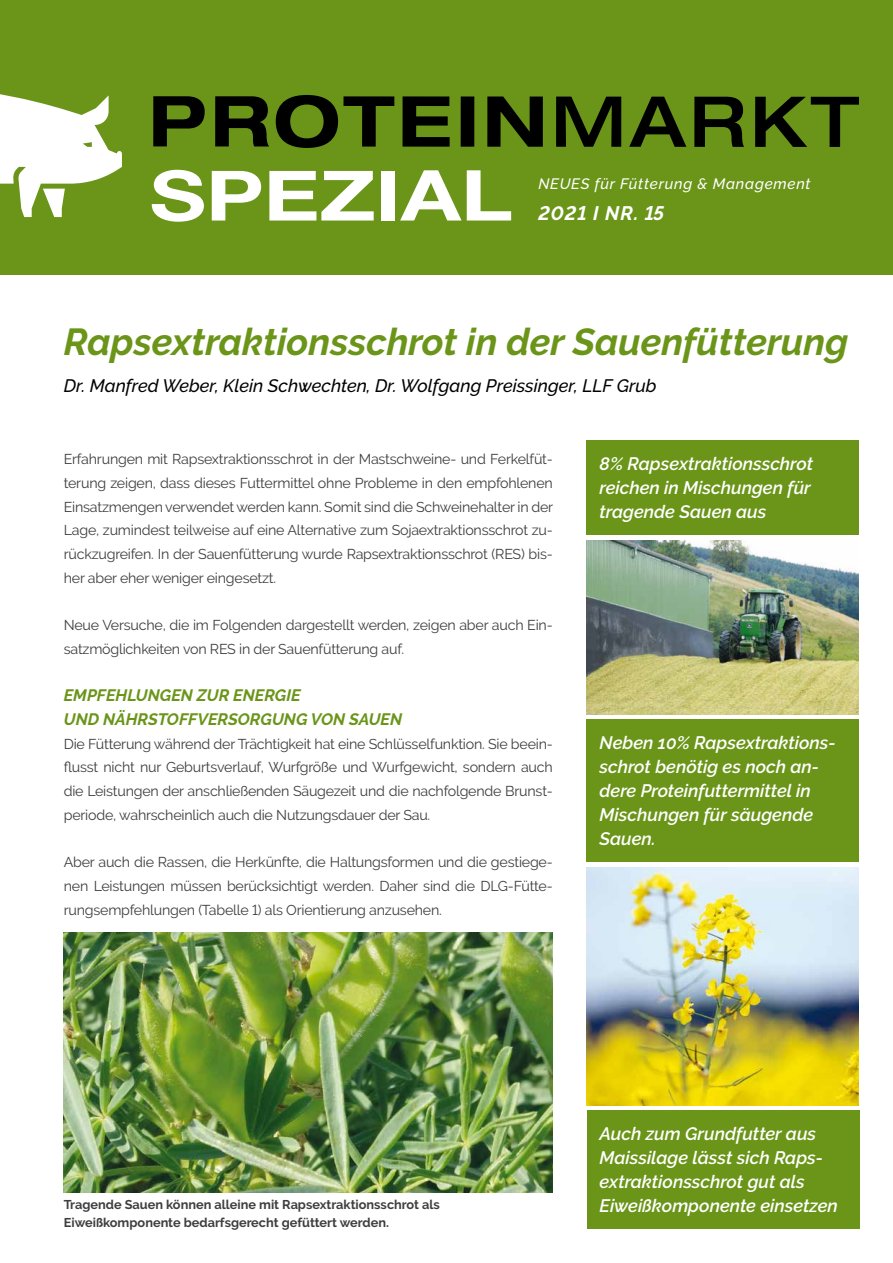
<style>
.page{position:relative;width:893px;height:1263px;background:#fff}
.page>*{position:absolute;margin:0;border:0;box-sizing:border-box;transform-origin:0 0}
.t1{font:700 69.45px "Helvetica Neue LT Pro";letter-spacing:-.005em;color:#fff;scale:1.25 1}
.Headline_neu{font:italic 700 37.5px "Raleway";color:#6a9519}
.t2{font:italic 700 19.5px "Raleway";letter-spacing:.05em;color:#fff}
.BU_Intro_neu{font:italic 600 18px/24px "Raleway";color:#fff}
.Subline_neu{font:italic 500 18px "Raleway";color:#000}
.Zwischenhead_neu{font:italic 700 16.5px "Raleway";color:#6a9519}
.t3{font:italic 500 15px "Raleway";letter-spacing:.05em;color:#fff}
.Fließ_neu{font:14.25px/23.7px "Raleway";letter-spacing:-.015em;color:#3e3d40;text-align:justify}
.Bildunterschrift_neu{font:700 12.75px "Raleway";color:#3e3d40}
.s1{font-size:70.35px}
</style>
<div class="page">
<div style="left:0;top:0;width:893px;height:275px;background:#6a9519"></div>
<svg style="left:0;top:94px;width:122px;height:123px"></svg>
<svg style="left:153px;top:96px;width:52px;height:50px"></svg>
<svg style="left:215px;top:96px;width:54px;height:50px"></svg>
<svg style="left:276px;top:95px;width:118px;height:53px"></svg>
<svg style="left:403px;top:96px;width:47px;height:51px"></svg>
<div style="left:461px;top:96px;width:13px;height:51px;background:#000"></div>
<svg style="left:487px;top:96px;width:56px;height:51px"></svg>
<svg style="left:556px;top:97px;width:65px;height:50px"></svg>
<svg style="left:629px;top:97px;width:57px;height:50px"></svg>
<svg style="left:694px;top:97px;width:50px;height:50px"></svg>
<svg style="left:755px;top:97px;width:104px;height:50px"></svg>
<img style="left:64px;top:932px;width:489px;height:260px">
<img style="left:587px;top:541px;width:272px;height:173px">
<img style="left:587px;top:867px;width:272px;height:238px">
<div style="left:587px;top:441px;width:272px;height:94px;background:#6a9519"></div>
<div style="left:587px;top:719px;width:272px;height:143px;background:#6a9519"></div>
<div style="left:587px;top:1110px;width:272px;height:119px;background:#6a9519"></div>
<p class="t1" style="left:150px;top:153px;width:292px">SPEZI<span class="s1">AL</span></p>
<p class="t3" style="left:538px;top:175px;width:274px">NEUES für Fütterung &amp; Management</p>
<p class="t2" style="left:538px;top:202px;width:127px">2021 I NR. 15</p>
<p class="Headline_neu" style="left:64px;top:320px;width:786px">Rapsextraktionsschrot in der Sauenfütterung</p>
<p class="Subline_neu" style="left:64px;top:376px;width:594px">Dr. Manfred Weber, Klein Schwechten, Dr. Wolfgang Preissinger, LLF Grub</p>
<p class="Fließ_neu" style="left:64px;top:447px;width:491px">Erfahrungen mit Rapsextraktionsschrot in der Mastschweine- und Ferkelfüt&shy;terung zeigen, dass dieses Futtermittel ohne Probleme in den empfohlenen Einsatzmengen verwendet werden kann. Somit sind die Schweinehalter in der Lage, zumindest teilweise auf eine Alternative zum Sojaextraktionsschrot zu&shy;rückzugreifen. In der Sauenfütterung wurde Rapsextraktionsschrot (RES) bis&shy;her aber eher weniger eingesetzt.</p>
<p class="Fließ_neu" style="left:64px;top:613px;width:490px">Neue Versuche, die im Folgenden dargestellt werden, zeigen aber auch Ein&shy;satzmöglichkeiten von RES in der Sauenfütterung auf.</p>
<p class="Zwischenhead_neu" style="left:64px;top:686px;width:238px">EMPFEHLUNGEN ZUR ENERGIE</p>
<p class="Zwischenhead_neu" style="left:64px;top:710px;width:340px">UND NÄHRSTOFFVERSORGUNG VON SAUEN</p>
<p class="Fließ_neu" style="left:64px;top:732px;width:490px">Die Fütterung während der Trächtigkeit hat eine Schlüsselfunktion. Sie beein&shy;flusst nicht nur Geburtsverlauf, Wurfgröße und Wurfgewicht, sondern auch die Leistungen der anschließenden Säugezeit und die nachfolgende Brunst&shy;periode, wahrscheinlich auch die Nutzungsdauer der Sau.</p>
<p class="Fließ_neu" style="left:64px;top:850px;width:490px">Aber auch die Rassen, die Herkünfte, die Haltungsformen und die gestiege&shy;nen Leistungen müssen berücksichtigt werden. Daher sind die DLG-Fütte&shy;rungsempfehlungen (Tabelle 1) als Orientierung anzusehen.</p>
<p class="BU_Intro_neu" style="left:600px;top:452px;width:215px">8% Rapsextraktionsschrot reichen in Mischungen für tragende Sauen aus</p>
<p class="BU_Intro_neu" style="left:600px;top:730px;width:238px">Neben 10% Rapsextraktions&shy;schrot benötig es noch an&shy;dere Proteinfuttermittel in<br>Mischungen für säugende<br>Sauen.</p>
<p class="BU_Intro_neu" style="left:600px;top:1121px;width:223px">Auch zum Grundfutter aus<br>Maissilage lässt sich Raps&shy;extraktionsschrot gut als</p>
<p class="Bildunterschrift_neu" style="left:64px;top:1197px;width:377px">Tragende Sauen können alleine mit Rapsextraktionsschrot als</p>
<p class="BU_Intro_neu" style="left:600px;top:1193px;width:240px">Eiweißkomponente einsetzen</p>
<p class="Bildunterschrift_neu" style="left:64px;top:1215px;width:327px">Eiweißkomponente bedarfsgerecht gefüttert werden.</p>
</div>
